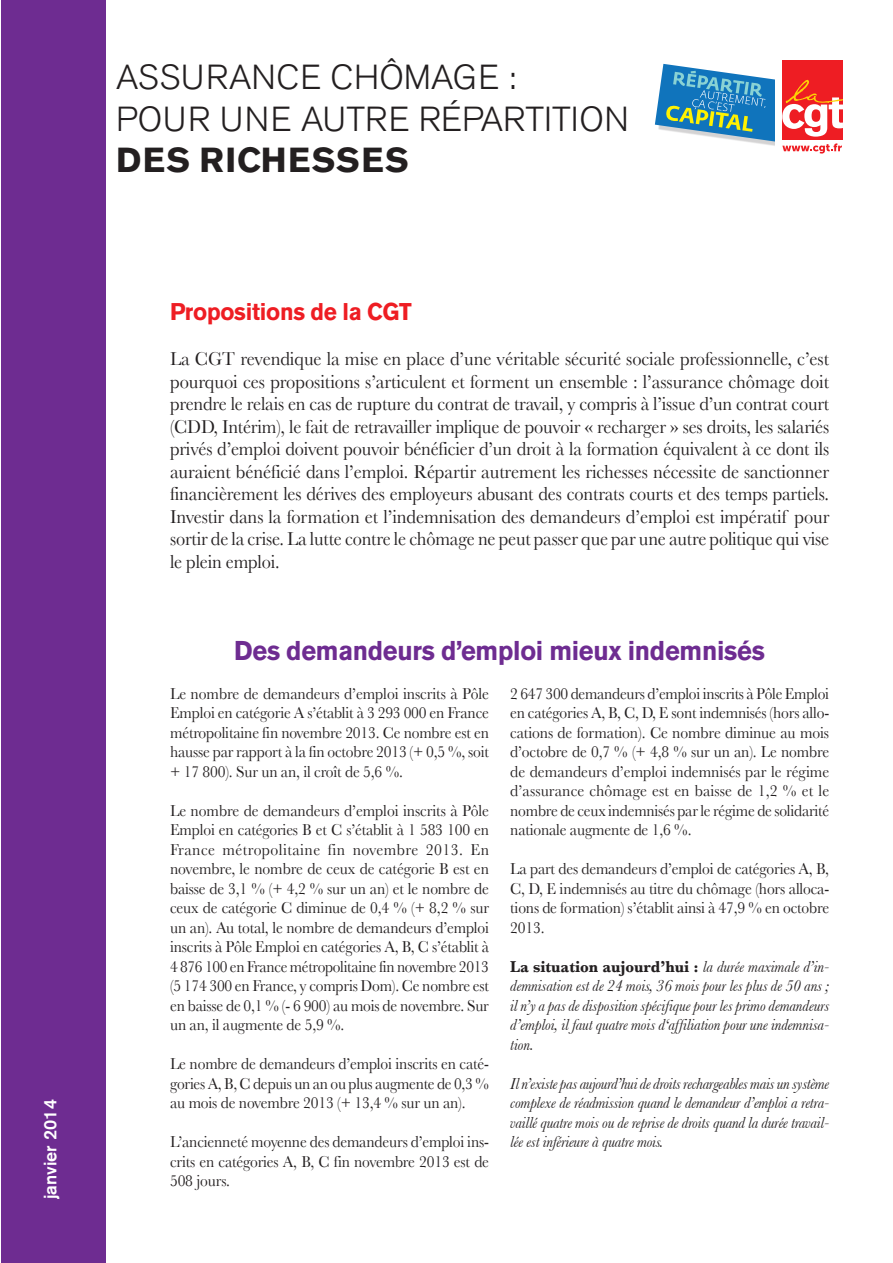
<style>
.page{position:relative;width:893px;height:1263px;background:#fff}
.page>*{position:absolute;margin:0;border:0;box-sizing:border-box;transform-origin:0 0}
.t1{font:300 34.5px/41.4px "Akzidenz Grotesk BE";letter-spacing:.02em;color:#231f20}
.t2{font:700 34.5px "Akzidenz Grotesk BE";letter-spacing:.04em;color:#231f20}
.t3{font:700 27px "Akzidenz Grotesk BE";letter-spacing:-.01em;color:#6e2c91;scale:.94 1}
.t4{font:700 24px "Akzidenz Grotesk BE";letter-spacing:-.01em;color:#ee1d23;scale:.94 1}
.t5{font:19.5px/22.5px "Baskerville";letter-spacing:-.01em;color:#231f20;text-align:justify;scale:.95 1}
.t6{font:500 18px "Akzidenz Grotesk BE";color:#fff}
.t7{font:16.5px/19.5px "Baskerville";letter-spacing:-.01em;color:#231f20;text-align:justify;scale:.95 1}
.t8{font:16.5px/19.5px "Baskerville";letter-spacing:-.01em;color:#231f20;text-align:justify;scale:.94 1}
.t9{font:italic 16.5px/19.5px "Baskerville";letter-spacing:-.01em;color:#231f20;text-align:justify;scale:.94 1}
.s1{font-weight:700;font-style:normal}
</style>
<div class="page">
<div style="left:1px;top:0;width:105px;height:1263px;background:#6e2c91"></div>
<div style="left:782px;top:60px;width:61px;height:79px;background:#ee1d23"></div>
<svg style="left:655px;top:64px;width:188px;height:90px"></svg>
<p class="t6" style="left:39px;top:1199px;width:102px;rotate:-90deg">janvier 2014</p>
<h1 class="t1" style="left:116px;top:58px;width:514px">ASSURANCE CHÔMAGE :<br>POUR UNE AUTRE RÉPARTITION</h1>
<h1 class="t2" style="left:116px;top:140px;width:294px">des richesses</h1>
<p class="t4" style="left:170px;top:298px;width:259px">Propositions de la CGT</p>
<p class="t5" style="left:170px;top:347px;width:695px">La CGT revendique la mise en place d’une véritable sécurité sociale professionnelle, c’est pourquoi ces propositions s’articulent et forment un ensemble : l’assurance chômage doit prendre le relais en cas de rupture du contrat de travail, y compris à l’issue d’un contrat court (CDD, Intérim), le fait de retravailler implique de pouvoir « recharger » ses droits, les salariés privés d’emploi doivent pouvoir bénéficier d’un droit à la formation équivalent à ce dont ils auraient bénéficié dans l’emploi. Répartir autrement les richesses nécessite de sanctionner financièrement les dérives des employeurs abusant des contrats courts et des temps partiels.<br>Investir dans la formation et l’indemnisation des demandeurs d’emploi est impératif pour sortir de la crise. La lutte contre le chômage ne peut passer que par une autre politique qui vise le plein emploi.</p>
<h2 class="t3" style="left:234px;top:635px;width:566px">Des demandeurs d’emploi mieux indemnisés</h2>
<p class="t7" style="left:170px;top:684px;width:337px">Le nombre de demandeurs d’emploi inscrits à Pôle Emploi en catégorie A s’établit à 3 293 000 en France métropolitaine fin novembre 2013. Ce nombre est en hausse par rapport à la fin octobre 2013 (+ 0,5 %, soit + 17 800). Sur un an, il croît de 5,6 %.</p>
<p class="t7" style="left:170px;top:801px;width:337px">Le nombre de demandeurs d’emploi inscrits à Pôle Emploi en catégories B et C s’établit à 1 583 100 en France métropolitaine fin novembre 2013. En novembre, le nombre de ceux de catégorie B est en baisse de 3,1 % (+ 4,2 % sur un an) et le nombre de ceux de catégorie C diminue de 0,4 % (+ 8,2 % sur un an). Au total, le nombre de demandeurs d’emploi inscrits à Pôle Emploi en catégories A, B, C s’établit à 4 876 100 en France métropolitaine fin novembre 2013 (5 174 300 en France, y compris Dom). Ce nombre est en baisse de 0,1 % (- 6 900) au mois de novembre. Sur un an, il augmente de 5,9 %.</p>
<p class="t8" style="left:170px;top:1054px;width:341px">Le nombre de demandeurs d’emploi inscrits en caté&shy;gories A, B, C depuis un an ou plus augmente de 0,3 % au mois de novembre 2013 (+ 13,4 % sur un an).</p>
<p class="t8" style="left:170px;top:1132px;width:341px">L’ancienneté moyenne des demandeurs d’emploi ins&shy;crits en catégories A, B, C fin novembre 2013 est de 508 jours.</p>
<p class="t8" style="left:510px;top:684px;width:341px">2 647 300 demandeurs d’emploi inscrits à Pôle Emploi en catégories A, B, C, D, E sont indemnisés (hors allo&shy;cations de formation). Ce nombre diminue au mois d’octobre de 0,7 % (+ 4,8 % sur un an). Le nombre de demandeurs d’emploi indemnisés par le régime d’assurance chômage est en baisse de 1,2 % et le nombre de ceux indemnisés par le régime de solidarité nationale augmente de 1,6 %.</p>
<p class="t8" style="left:510px;top:859px;width:341px">La part des demandeurs d’emploi de catégories A, B, C, D, E indemnisés au titre du chômage (hors alloca&shy;tions de formation) s’établit ainsi à 47,9 % en octobre 2013.</p>
<p class="t9" style="left:510px;top:957px;width:341px"><span class="s1">La situation aujourd’hui :</span> la durée maximale d’in&shy;demnisation est de 24 mois, 36 mois pour les plus de 50 ans ; il n’y a pas de disposition spécifique pour les primo demandeurs d’emploi, il faut quatre mois d‘affiliation pour une indemnisa&shy;tion.</p>
<p class="t9" style="left:510px;top:1074px;width:341px">Il n’existe pas aujourd’hui de droits rechargeables mais un système complexe de réadmission quand le demandeur d’emploi a retra&shy;vaillé quatre mois ou de reprise de droits quand la durée travail&shy;lée est inférieure à quatre mois.</p>
</div>
